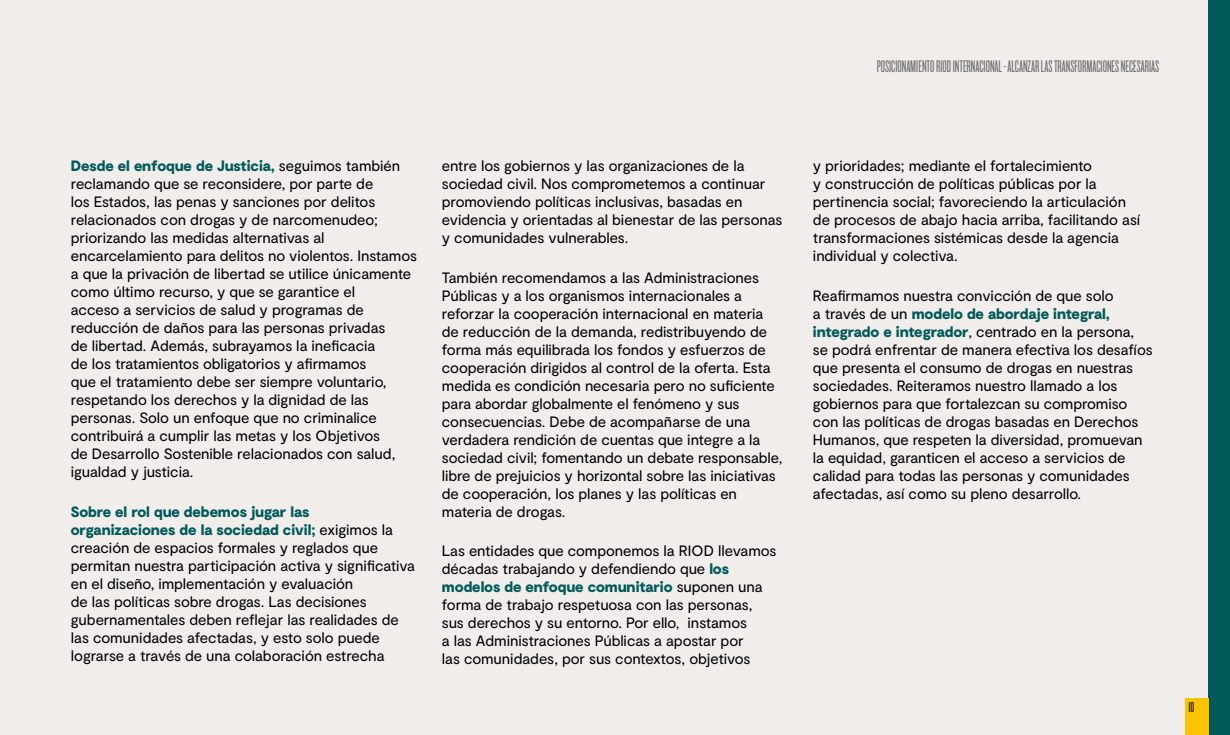
<style>
.page{position:relative;width:1230px;height:735px;background:#f0edeb}
.page>*{position:absolute;margin:0;border:0;box-sizing:border-box;transform-origin:0 0}
.t1{font:17.5px "Knockout HTF26 Junior Flyweight";color:#706f6f}
.t2{font:15px/18px "Moderat";letter-spacing:-.005em;color:#000}
.t3{font:15px "Knockout HTF26 Junior Flyweight";color:#000}
.s1{font-weight:900;color:#005a59}
</style>
<div class="page">
<div style="left:1208px;top:0;width:22px;height:735px;background:#005a59"></div>
<div style="left:1185px;top:698px;width:23px;height:37px;background:#fdc300"></div>
<p class="t1" style="left:877px;top:58px;width:284px">POSICIONAMIENTO RIOD INTERNACIONAL - ALCANZAR LAS TRANSFORMACIONES NECESARIAS</p>
<p class="t2" style="left:71px;top:157px;width:348px"><span class="s1">Desde el enfoque de Justicia,</span> seguimos también reclamando que se reconsidere, por parte de<br>los Estados, las penas y sanciones por delitos relacionados con drogas y de narcomenudeo; priorizando las medidas alternativas al encarcelamiento para delitos no violentos. Instamos a que la privación de libertad se utilice únicamente como último recurso, y que se garantice el<br>acceso a servicios de salud y programas de reducción de daños para las personas privadas<br>de libertad. Además, subrayamos la ineficacia<br>de los tratamientos obligatorios y afirmamos<br>que el tratamiento debe ser siempre voluntario, respetando los derechos y la dignidad de las personas. Solo un enfoque que no criminalice contribuirá a cumplir las metas y los Objetivos<br>de Desarrollo Sostenible relacionados con salud, igualdad y justicia.</p>
<p class="t2" style="left:71px;top:503px;width:346px"><span class="s1">Sobre el rol que debemos jugar las organizaciones de la sociedad civil;</span> exigimos la creación de espacios formales y reglados que permitan nuestra participación activa y significativa en el diseño, implementación y evaluación<br>de las políticas sobre drogas. Las decisiones gubernamentales deben reflejar las realidades de las comunidades afectadas, y esto solo puede lograrse a través de una colaboración estrecha</p>
<p class="t2" style="left:442px;top:157px;width:342px">entre los gobiernos y las organizaciones de la sociedad civil. Nos comprometemos a continuar promoviendo políticas inclusivas, basadas en evidencia y orientadas al bienestar de las personas y comunidades vulnerables.</p>
<p class="t2" style="left:442px;top:269px;width:342px">También recomendamos a las Administraciones Públicas y a los organismos internacionales a reforzar la cooperación internacional en materia de reducción de la demanda, redistribuyendo de forma más equilibrada los fondos y esfuerzos de cooperación dirigidos al control de la oferta. Esta medida es condición necesaria pero no suficiente para abordar globalmente el fenómeno y sus consecuencias. Debe de acompañarse de una verdadera rendición de cuentas que integre a la sociedad civil; fomentando un debate responsable, libre de prejuicios y horizontal sobre las iniciativas de cooperación, los planes y las políticas en materia de drogas.</p>
<p class="t2" style="left:442px;top:542px;width:336px">Las entidades que componemos la RIOD llevamos décadas trabajando y defendiendo que <span class="s1">los modelos de enfoque comunitario</span> suponen una forma de trabajo respetuosa con las personas, sus derechos y su entorno. Por ello, instamos<br>a las Administraciones Públicas a apostar por<br>las comunidades, por sus contextos, objetivos</p>
<p class="t2" style="left:813px;top:157px;width:329px">y prioridades; mediante el fortalecimiento<br>y construcción de políticas públicas por la pertinencia social; favoreciendo la articulación de procesos de abajo hacia arriba, facilitando así transformaciones sistémicas desde la agencia individual y colectiva.</p>
<p class="t2" style="left:813px;top:287px;width:341px">Reafirmamos nuestra convicción de que solo<br>a través de un <span class="s1">modelo de abordaje integral, integrado e integrador</span>, centrado en la persona, se podrá enfrentar de manera efectiva los desafíos que presenta el consumo de drogas en nuestras sociedades. Reiteramos nuestro llamado a los gobiernos para que fortalezcan su compromiso con las políticas de drogas basadas en Derechos Humanos, que respeten la diversidad, promuevan la equidad, garanticen el acceso a servicios de calidad para todas las personas y comunidades afectadas, así como su pleno desarrollo.</p>
<p class="t3" style="left:1189px;top:699px;width:7px">10</p>
</div>
